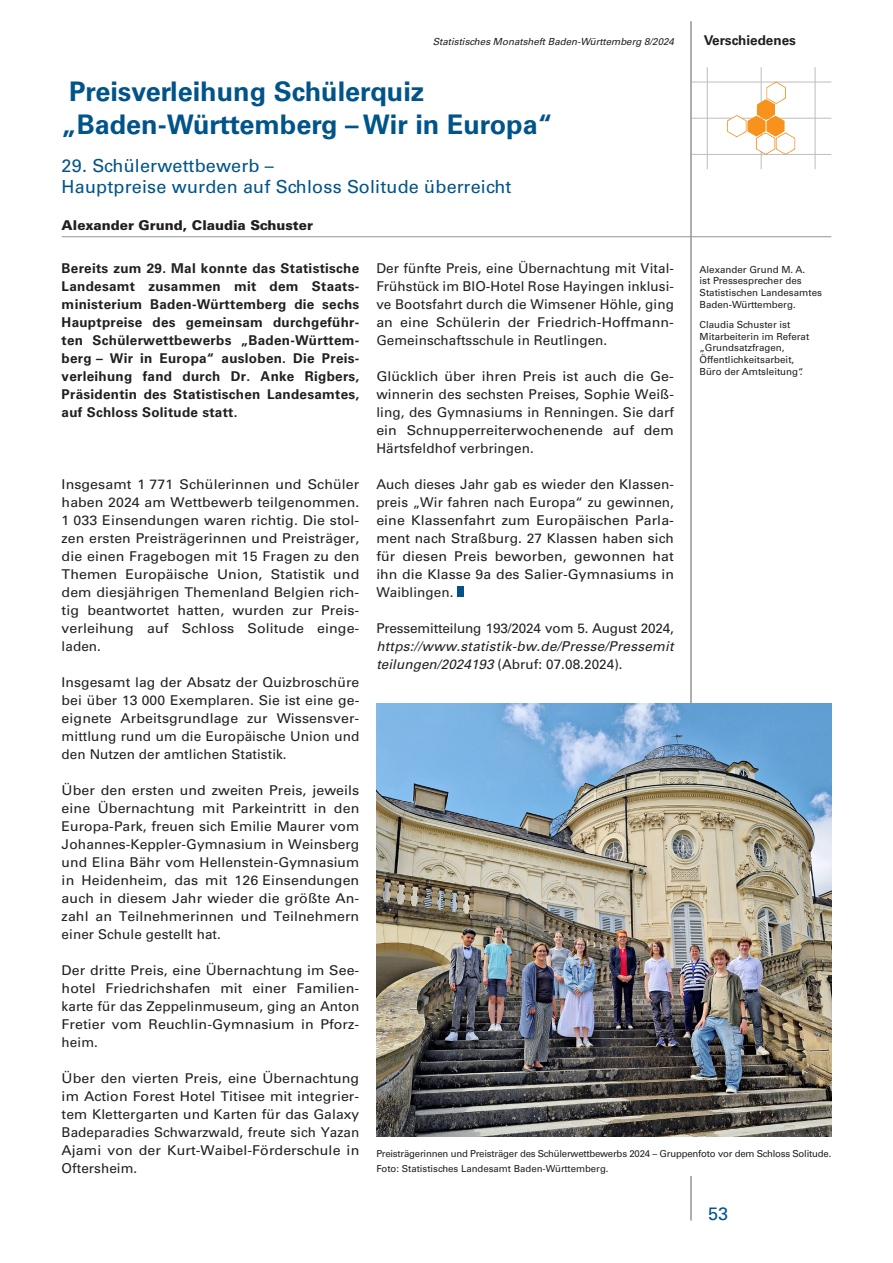
<style>
.page{position:relative;width:893px;height:1263px;background:#fff}
.page>*{position:absolute;margin:0;border:0;box-sizing:border-box;transform-origin:0 0}
.Beitragsüberschrift{font:700 27px/33px "Univers";color:#01548a}
.Beitragsunterübersch{font:18px/21px "Univers";letter-spacing:.01em;color:#01548a}
.Fließtext{font:13.5px/18px "Univers";letter-spacing:.005em;color:#231f20;text-align:justify;scale:1.05 1}
.Fließtext-2{font:13.5px/18px "Univers";letter-spacing:.005em;color:#231f20;text-align:justify}
.Kapitelanfang{font:700 13.5px/18px "Univers";letter-spacing:.02em;color:#231f20;text-align:justify}
.Fließtext-3{font:italic 13.5px/18px "Univers";letter-spacing:.02em;color:#231f20;text-align:justify}
.t1{font:900 13.5px "Univers";color:#231f20}
.Kopfzeile_Beitragsth{font:700 13.5px "Univers";color:#231f20}
.t2{font:9.75px/11.7px "Univers";color:#231f20}
.Kopfzeile_Ausgabe{font:italic 9.75px "Univers";color:#231f20}
.Bildlegende{font:9.6px "Univers";letter-spacing:-.02em;color:#231f20}
.Bildlegende-2{font:9.6px "Univers";color:#231f20}
.s1{font-style:normal}
</style>
<div class="page">
<hr style="left:691px;top:82px;width:140px;height:1px;background:#bcbdc0">
<hr style="left:691px;top:118px;width:140px;height:1px;background:#bcbdc0">
<hr style="left:691px;top:154px;width:140px;height:1px;background:#bcbdc0">
<hr style="left:707px;top:67px;width:1px;height:102px;background:#bcbdc0">
<hr style="left:761px;top:67px;width:1px;height:102px;background:#bcbdc0">
<hr style="left:815px;top:67px;width:1px;height:102px;background:#bcbdc0">
<svg style="left:727px;top:82px;width:68px;height:73px"></svg>
<hr style="left:62px;top:236px;width:769px;height:1px;background:#939598">
<hr style="left:691px;top:21px;width:1px;height:1199px;background:#939598">
<div style="left:457px;top:587px;width:7px;height:10px;background:#01548a"></div>
<img style="left:376px;top:704px;width:455px;height:433px">
<p class="Kopfzeile_Ausgabe" style="left:433px;top:35px;width:243px">Statistisches Monatsheft Baden-Württemberg 8/2024</p>
<p class="Kopfzeile_Beitragsth" style="left:704px;top:32px;width:94px">Verschiedenes</p>
<p class="Beitragsüberschrift" style="left:62px;top:75px;width:493px">Preisverleihung Schülerquiz „Baden-Württemberg – Wir in Europa“</p>
<p class="Beitragsunterübersch" style="left:62px;top:155px;width:451px">29. Schülerwettbewerb –<br>Hauptpreise wurden auf Schloss Solitude überreicht</p>
<p class="t1" style="left:62px;top:216px;width:253px">Alexander Grund, Claudia Schuster</p>
<p class="Kapitelanfang" style="left:62px;top:259px;width:299px">Bereits zum 29. Mal konnte das Statistische Landesamt zusammen mit dem Staats‑ ministerium Baden-Württemberg die sechs Hauptpreise des gemeinsam durchgeführ‑ ten Schülerwettbewerbs „Baden-Württem‑ berg – Wir in Europa“ ausloben. Die Preis‑ verleihung fand durch Dr. Anke Rigbers, Präsidentin des Statistischen Landesamtes, auf Schloss Solitude statt.</p>
<p class="Fließtext" style="left:62px;top:475px;width:285px">Insgesamt 1 771 Schülerinnen und Schüler haben 2024 am Wettbewerb teilgenommen.<br>1 033 Einsendungen waren richtig. Die stol‑ zen ersten Preisträgerinnen und Preisträger, die einen Fragebogen mit 15 Fragen zu den Themen Europäische Union, Statistik und dem diesjährigen Themenland Belgien rich‑ tig beantwortet hatten, wurden zur Preis‑ verleihung auf Schloss Solitude einge‑ laden.</p>
<p class="Fließtext-2" style="left:62px;top:673px;width:299px">Insgesamt lag der Absatz der Quizbroschüre bei über 13 000 Exemplaren. Sie ist eine ge‑ eignete Arbeitsgrundlage zur Wissensver‑ mittlung rund um die Europäische Union und den Nutzen der amtlichen Statistik.</p>
<p class="Fließtext" style="left:62px;top:781px;width:285px">Über den ersten und zweiten Preis, jeweils eine Übernachtung mit Parkeintritt in den Europa-Park, freuen sich Emilie Maurer vom Johannes-Keppler-Gymnasium in Weinsberg und Elina Bähr vom Hellenstein-Gymnasium in Heidenheim, das mit 126 Einsendungen auch in diesem Jahr wieder die größte An‑ zahl an Teilnehmerinnen und Teilnehmern einer Schule gestellt hat.</p>
<p class="Fließtext" style="left:62px;top:961px;width:285px">Der dritte Preis, eine Übernachtung im See‑ hotel Friedrichshafen mit einer Familien‑ karte für das Zeppelinmuseum, ging an Anton Fretier vom Reuchlin-Gymnasium in Pforz‑ heim.</p>
<p class="Fließtext" style="left:62px;top:1069px;width:285px">Über den vierten Preis, eine Übernachtung im Action Forest Hotel Titisee mit integrier‑ tem Klettergarten und Karten für das Galaxy Badeparadies Schwarzwald, freute sich Yazan Ajami von der Kurt-Waibel-Förderschule in Oftersheim.</p>
<p class="Fließtext-2" style="left:376px;top:259px;width:299px">Der fünfte Preis, eine Übernachtung mit Vital-Frühstück im BIO-Hotel Rose Hayingen inklusi‑ ve Bootsfahrt durch die Wimsener Höhle, ging an eine Schülerin der Friedrich-Hoffmann-Gemeinschaftsschule in Reutlingen.</p>
<p class="Fließtext" style="left:376px;top:367px;width:285px">Glücklich über ihren Preis ist auch die Ge‑ winnerin des sechsten Preises, Sophie Weiß‑ ling, des Gymnasiums in Renningen. Sie darf ein Schnupperreiterwochenende auf dem Härtsfeldhof verbringen.</p>
<p class="Fließtext-2" style="left:376px;top:475px;width:299px">Auch dieses Jahr gab es wieder den Klassen‑ preis „Wir fahren nach Europa“ zu gewinnen, eine Klassenfahrt zum Europäischen Parla‑ ment nach Straßburg. 27 Klassen haben sich für diesen Preis beworben, gewonnen hat ihn die Klasse 9a des Salier-Gymnasiums in Waiblingen.</p>
<p class="Fließtext-3" style="left:376px;top:619px;width:299px"><span class="s1">Pressemitteilung 193/2024 vom 5. August 2024, </span>https://www.statistik-bw.de/Presse/Pressemit teilungen/2024193 <span class="s1">(Abruf: 07.08.2024).</span></p>
<p class="t2" style="left:699px;top:263px;width:124px">Alexander Grund M. A.<br>ist Pressesprecher des<br>Statistischen Landesamtes<br>Baden-Württemberg.</p>
<p class="t2" style="left:699px;top:319px;width:111px">Claudia Schuster ist<br>Mitarbeiterin im Referat „Grundsatzfragen,<br>Öffentlichkeitsarbeit,<br>Büro der Amtsleitung“.</p>
<p class="Bildlegende" style="left:376px;top:1147px;width:457px">Preisträgerinnen und Preisträger des Schülerwettbewerbs 2024 – Gruppenfoto vor dem Schloss Solitude.</p>
<p class="Bildlegende-2" style="left:376px;top:1163px;width:234px">Foto: Statistisches Landesamt Baden-Württemberg.</p>
<p class="Beitragsunterübersch" style="left:708px;top:1204px;width:22px">53</p>
</div>
